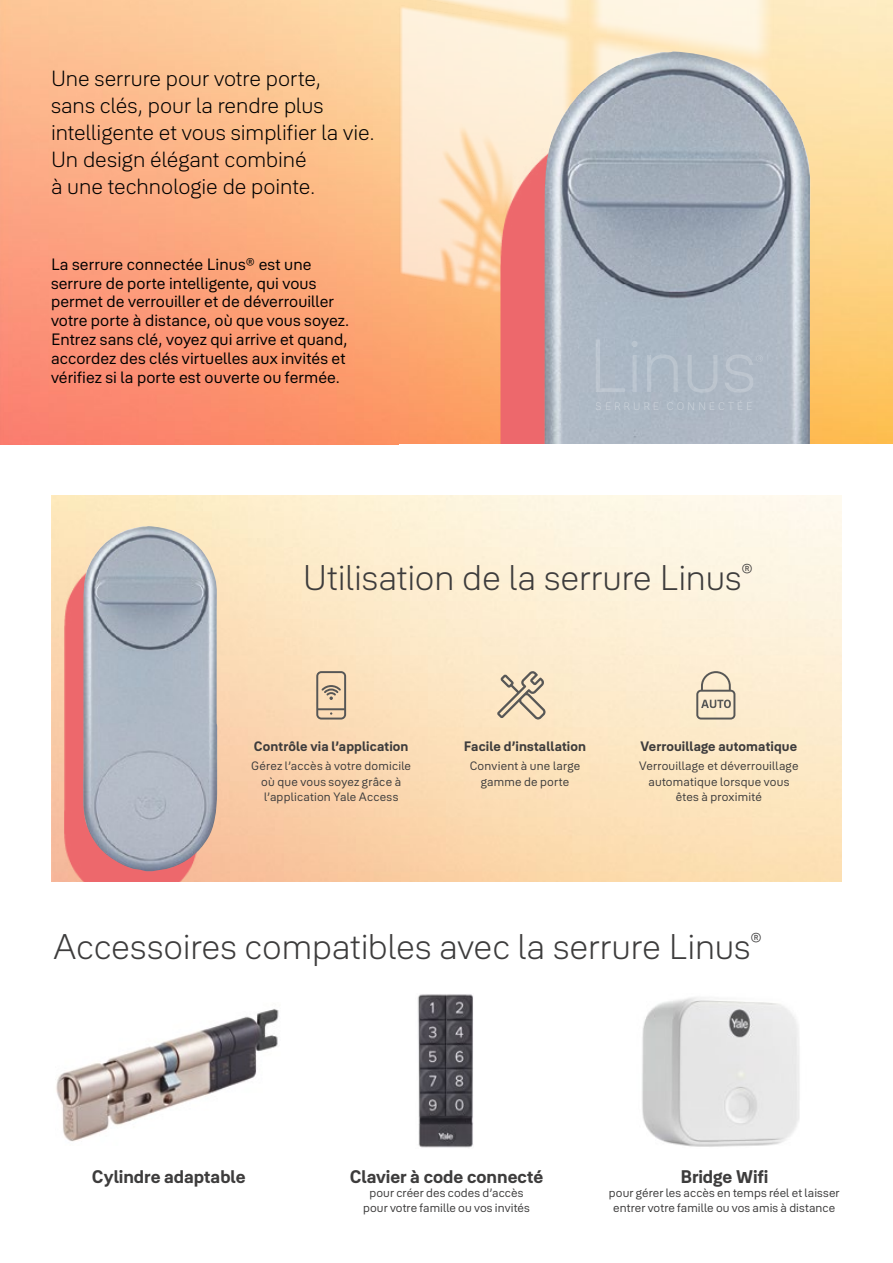
<style>
.page{position:relative;width:893px;height:1263px;background:#fff}
.page>*{position:absolute;margin:0;border:0;box-sizing:border-box;transform-origin:0 0}
.t1{font:300 35.1px "Yale Solis";letter-spacing:-.005em;color:#3d3c3c}
.t2{font:300 21.6px/27px "Yale Solis";letter-spacing:-.005em;color:#000}
.t3{font:700 18px "Yale Solis";color:#3d3c3c}
.t4{font:16.2px/18.9px "Yale Solis";letter-spacing:.005em;color:#000}
.t5{font:700 13.5px "Yale Solis";letter-spacing:.01em;color:#3d3c3c}
.t6{font:12px/15.6px "Yale Solis";letter-spacing:.01em;color:#3d3c3c;text-align:center}
</style>
<div class="page">
<img style="left:0;top:0;width:893px;height:445px">
<img style="left:344px;top:0;width:460px;height:418px">
<svg style="left:500px;top:124px;width:44px;height:321px;background:#f0827f"></svg>
<img style="left:544px;top:51px;width:267px;height:394px">
<svg style="left:596px;top:339px;width:167px;height:54px;background:#aeb9c5"></svg>
<svg style="left:316px;top:671px;width:30px;height:48px"></svg>
<svg style="left:497px;top:671px;width:49px;height:48px;background:#d4c4ab"></svg>
<svg style="left:696px;top:671px;width:39px;height:48px;background:#d6c9b3"></svg>
<div style="left:65px;top:555px;width:135px;height:347px;background:#ed686c"></div>
<img style="left:83px;top:526px;width:134px;height:345px">
<div style="left:51px;top:882px;width:180px;height:26px;background:#fff"></div>
<img style="left:56px;top:1009px;width:223px;height:133px">
<img style="left:417px;top:994px;width:56px;height:154px">
<img style="left:642px;top:997px;width:158px;height:150px">
<h2 class="t2" style="left:51px;top:64px;width:325px">Une serrure pour votre porte,<br>sans clés, pour la rendre plus intelligente et vous simplifier la vie.<br>Un design élégant combiné<br>à une technologie de pointe.</h2>
<p class="t4" style="left:51px;top:254px;width:300px">La serrure connectée Linus® est une serrure de porte intelligente, qui vous permet de verrouiller et de déverrouiller votre porte à distance, où que vous soyez.<br>Entrez sans clé, voyez qui arrive et quand, accordez des clés virtuelles aux invités et vérifiez si la porte est ouverte ou fermée.</p>
<h1 class="t1" style="left:303px;top:557px;width:452px">Utilisation de la serrure Linus<sup>®</sup></h1>
<p class="t5" style="left:254px;top:738px;width:156px">Contrôle via l’application</p>
<p class="t6" style="left:251px;top:758px;width:161px">Gérez l’accès à votre domicile où que vous soyez grâce à l’application Yale Access</p>
<p class="t5" style="left:464px;top:738px;width:124px">Facile d’installation</p>
<p class="t6" style="left:470px;top:758px;width:112px">Convient à une large gamme de porte</p>
<p class="t5" style="left:640px;top:738px;width:158px">Verrouillage automatique</p>
<p class="t6" style="left:639px;top:758px;width:161px">Verrouillage et déverrouillage automatique lorsque vous êtes à proximité</p>
<h1 class="t1" style="left:53px;top:926px;width:711px">Accessoires compatibles avec la serrure Linus<sup>®</sup></h1>
<h3 class="t3" style="left:92px;top:1165px;width:155px">Cylindre adaptable</h3>
<h3 class="t3" style="left:350px;top:1165px;width:195px">Clavier à code connecté</h3>
<p class="t6" style="left:363px;top:1185px;width:168px;line-height:14.4px">pour créer des codes d’accès pour votre famille ou vos invités</p>
<h3 class="t3" style="left:680px;top:1165px;width:89px">Bridge Wifi</h3>
<p class="t6" style="left:609px;top:1185px;width:232px;line-height:14.4px">pour gérer les accès en temps réel et laisser entrer votre famille ou vos amis à distance</p>
</div>
